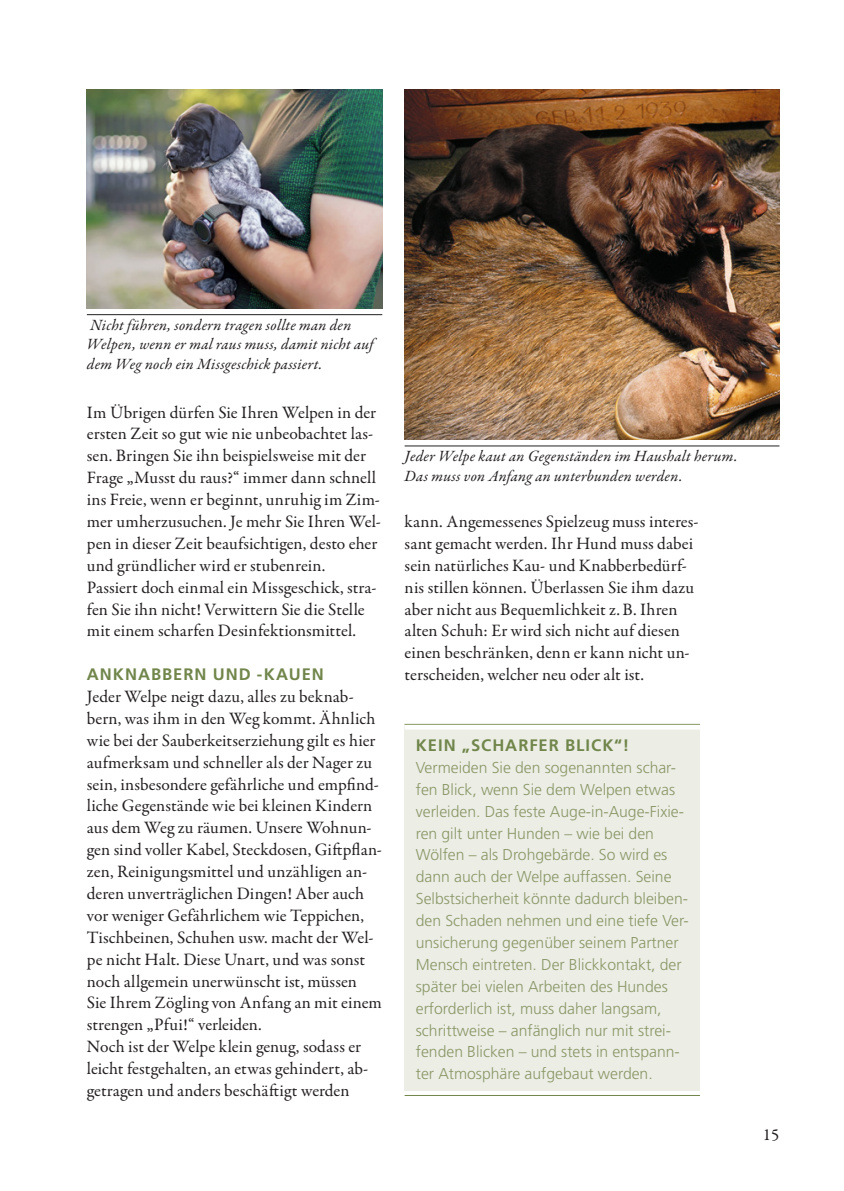
<style>
.page{position:relative;width:844px;height:1191px;background:#fff}
.page>*{position:absolute;margin:0;border:0;box-sizing:border-box;transform-origin:0 0}
.t1{font:17.5px/21.9px "Garamond Premr Pro";letter-spacing:.005em;color:#231f20}
.t2{font:16.8px "Garamond Premr Pro";color:#231f20}
.Ü_Info{font:700 16.62px "Frutiger LT Std";letter-spacing:.06em;color:#71864b}
.Fließtext_Linie_unte{font:300 15.75px/21.9px "Frutiger LT Std";color:#8a9767}
.Bildunterschrift{font:italic 15.75px/19.2px "Garamond Premr Pro";letter-spacing:.015em;color:#231f20}
</style>
<div class="page">
<div style="left:404px;top:724px;width:295px;height:366px;background:#eceee6"></div>
<hr style="left:404px;top:724px;width:295px;height:1px;background:#71864b">
<hr style="left:404px;top:725px;width:295px;height:4px;background:#fff">
<hr style="left:404px;top:1095px;width:295px;height:1px;background:#71864b">
<img style="left:404px;top:89px;width:375px;height:350px">
<hr style="left:404px;top:445px;width:375px;height:1px;background:#231f20">
<img style="left:87px;top:89px;width:295px;height:219px">
<hr style="left:87px;top:314px;width:295px;height:1px;background:#231f20">
<p class="Bildunterschrift" style="left:87px;top:316px;width:288px">Nicht führen, sondern tragen sollte man den<br>Welpen, wenn er mal raus muss, damit nicht auf dem Weg noch ein Missgeschick passiert.</p>
<p class="t1" style="left:87px;top:401px;width:295px">Im Übrigen dürfen Sie Ihren Welpen in der ersten Zeit so gut wie nie unbeobachtet las&shy;sen. Bringen Sie ihn beispielsweise mit der Frage „Musst du raus?“ immer dann schnell ins Freie, wenn er beginnt, unruhig im Zim&shy;mer umherzusuchen. Je mehr Sie Ihren Wel&shy;pen in dieser Zeit beaufsichtigen, desto eher und gründlicher wird er stubenrein.</p>
<p class="t1" style="left:87px;top:576px;width:291px">Passiert doch einmal ein Missgeschick, stra&shy;fen Sie ihn nicht! Verwittern Sie die Stelle mit einem scharfen Desinfektionsmittel.</p>
<h4 class="Ü_Info" style="left:87px;top:664px;width:238px">ANKNABBERN UND -KAUEN</h4>
<p class="t1" style="left:87px;top:686px;width:296px">Jeder Welpe neigt dazu, alles zu beknab&shy;bern, was ihm in den Weg kommt. Ähnlich wie bei der Sauberkeitserziehung gilt es hier aufmerksam und schneller als der Nager zu sein, insbesondere gefährliche und empfind&shy;liche Gegenstände wie bei kleinen Kindern aus dem Weg zu räumen. Unsere Wohnun&shy;gen sind voller Kabel, Steckdosen, Giftpflan&shy;zen, Reinigungsmittel und unzähligen an&shy;deren unverträglichen Dingen! Aber auch vor weniger Gefährlichem wie Teppichen, Tischbeinen, Schuhen usw. macht der Wel&shy;pe nicht Halt. Diese Unart, und was sonst noch allgemein unerwünscht ist, müssen<br>Sie Ihrem Zögling von Anfang an mit einem strengen „Pfui!“ verleiden.</p>
<p class="t1" style="left:87px;top:1036px;width:283px">Noch ist der Welpe klein genug, sodass er leicht festgehalten, an etwas gehindert, ab&shy;getragen und anders beschäftigt werden</p>
<p class="Bildunterschrift" style="left:404px;top:447px;width:334px">Jeder Welpe kaut an Gegenständen im Haushalt herum.<br>Das muss von Anfang an unterbunden werden.</p>
<p class="t1" style="left:404px;top:511px;width:295px">kann. Angemessenes Spielzeug muss interes&shy;sant gemacht werden. Ihr Hund muss dabei sein natürliches Kau- und Knabberbedürf&shy;nis stillen können. Überlassen Sie ihm dazu aber nicht aus Bequemlichkeit z.B. Ihren alten Schuh: Er wird sich nicht auf diesen einen beschränken, denn er kann nicht un&shy;terscheiden, welcher neu oder alt ist.</p>
<p class="Ü_Info" style="left:415px;top:735px;width:215px">KEIN „SCHARFER BLICK“!</p>
<p class="Fließtext_Linie_unte" style="left:415px;top:757px;width:274px">Vermeiden Sie den sogenannten schar&shy;fen Blick, wenn Sie dem Welpen etwas verleiden. Das feste Auge-in-Auge-Fixie&shy;ren gilt unter Hunden – wie bei den Wölfen – als Drohgebärde. So wird es dann auch der Welpe auffassen. Seine Selbstsicherheit könnte dadurch bleiben&shy;den Schaden nehmen und eine tiefe Ver&shy;unsicherung gegenüber seinem Partner Mensch eintreten. Der Blickkontakt, der später bei vielen Arbeiten des Hundes erforderlich ist, muss daher langsam, schrittweise – anfänglich nur mit strei&shy;fenden Blicken – und stets in entspann&shy;ter Atmosphäre aufgebaut werden.</p>
<p class="t2" style="left:762px;top:1124px;width:18px">15</p>
</div>
